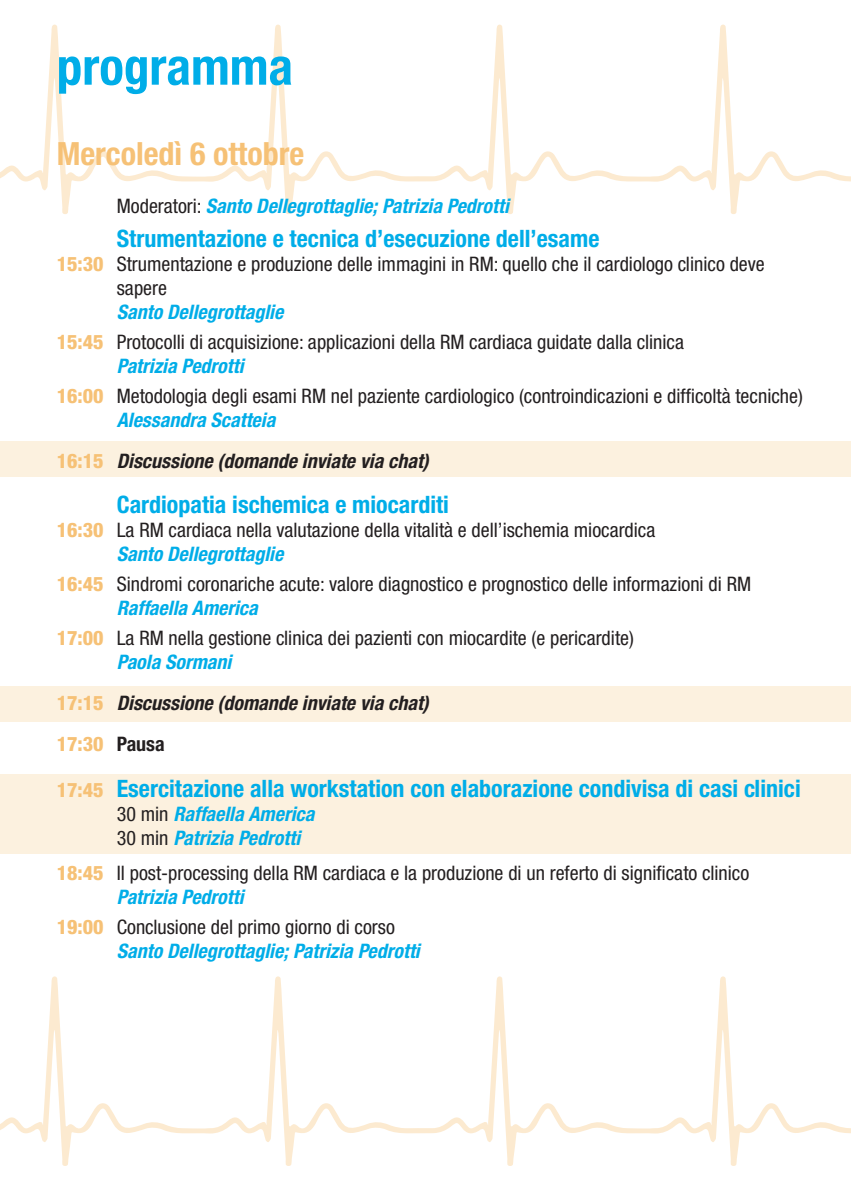
<style>
.page{position:relative;width:851px;height:1191px;background:#fff}
.page>*{position:absolute;margin:0;border:0;box-sizing:border-box;transform-origin:0 0}
.t1{font:700 condensed 51px "Helvetica Neue LT Std";color:#00ade8}
.t2{font:700 condensed 32px "Helvetica Neue LT Std";color:#f6c176}
.t3{font:700 condensed 24px "Helvetica Neue LT Std";color:#00ade8}
.t4{font:condensed 20px/24px "Helvetica Neue LT Std";color:#231f20}
.t5{font:italic 700 condensed 20px/24px "Helvetica Neue LT Std";color:#00ade8}
.t6{font:italic 700 condensed 20px/41px "Helvetica Neue LT Std";color:#231f20}
.s1{font-weight:400;font-style:normal;color:#231f20}
.s2{font-weight:800;color:#f6c176}
.s3{font-weight:700;font-style:italic;color:#00ade8}
.s4{color:#00ade8}
.s5{font-weight:800;font-style:normal;color:#f6c176}
.s6{font-style:normal}
.s7{font-weight:800;font-size:20px;color:#f6c176}
</style>
<div class="page">
<div style="left:0;top:686px;width:850px;height:35px;background:#fcf1df"></div>
<div style="left:0;top:441px;width:850px;height:35px;background:#fcf1df"></div>
<svg style="left:0;top:24px;width:850px;height:190px"></svg>
<svg style="left:0;top:976px;width:850px;height:190px"></svg>
<div style="left:0;top:773px;width:850px;height:80px;background:#fcf1df"></div>
<h1 class="t1" style="left:57px;top:36px;width:238px">programma</h1>
<h2 class="t2" style="left:57px;top:134px;width:249px">Mercoledì 6 ottobre</h2>
<p class="t5" style="left:117px;top:194px;width:393px"><span class="s1">Moderatori:</span> Santo Dellegrottaglie; Patrizia Pedrotti</p>
<p class="t3" style="left:117px;top:224px;width:484px">Strumentazione e tecnica d’esecuzione dell’esame</p>
<p class="t4" style="left:117px;top:252px;width:649px;text-indent:-60px"><span class="s2">15:30</span> Strumentazione e produzione delle immagini in RM: quello che il cardiologo clinico deve sapere</p>
<p class="t4" style="left:57px;top:297px;width:628px;line-height:29.6px;text-indent:60px"><span class="s3">Santo Dellegrottaglie<br></span><span class="s2">15:45</span> Protocolli di acquisizione: applicazioni della RM cardiaca guidate dalla clinica</p>
<p class="t4" style="left:57px;top:351px;width:747px;line-height:29.6px;text-indent:60px"><span class="s3">Patrizia Pedrotti<br></span><span class="s2">16:00</span> Metodologia degli esami RM nel paziente cardiologico (controindicazioni e difficoltà tecniche)</p>
<p class="t6" style="left:57px;top:399px;width:373px;text-indent:60px"><span class="s4">Alessandra Scatteia<br></span><span class="s5">16:15</span> Discussione (domande inviate via chat)</p>
<p class="t3" style="left:117px;top:490px;width:334px">Cardiopatia ischemica e miocarditi</p>
<p class="t4" style="left:117px;top:518px;width:540px;text-indent:-60px"><span class="s2">16:30</span> La RM cardiaca nella valutazione della vitalità e dell’ischemia miocardica<br><span class="s3">Santo Dellegrottaglie</span></p>
<p class="t4" style="left:117px;top:572px;width:635px;text-indent:-60px"><span class="s2">16:45</span> Sindromi coronariche acute: valore diagnostico e prognostico delle informazioni di RM<br><span class="s3">Raffaella America</span></p>
<p class="t4" style="left:117px;top:625px;width:518px;text-indent:-60px"><span class="s2">17:00</span> La RM nella gestione clinica dei pazienti con miocardite (e pericardite)<br><span class="s3">Paola Sormani</span></p>
<p class="t6" style="left:57px;top:682px;width:373px"><span class="s5">17:15</span> Discussione (domande inviate via chat)<br><span class="s5">17:30</span> <span class="s6">Pausa</span></p>
<p class="t3" style="left:57px;top:773px;width:745px"><span class="s7">17:45</span> Esercitazione alla workstation con elaborazione condivisa di casi clinici</p>
<p class="t5" style="left:117px;top:801px;width:199px"><span class="s1">30 min</span> Raffaella America<br><span class="s1">30 min</span> Patrizia Pedrotti</p>
<p class="t4" style="left:117px;top:861px;width:634px;text-indent:-60px"><span class="s2">18:45</span> Il post-processing della RM cardiaca e la produzione di un referto di significato clinico<br><span class="s3">Patrizia Pedrotti</span></p>
<p class="t5" style="left:117px;top:914px;width:304px;text-indent:-60px"><span class="s5">19:00</span> <span class="s1">Conclusione del primo giorno di corso<br></span>Santo Dellegrottaglie; Patrizia Pedrotti</p>
</div>
